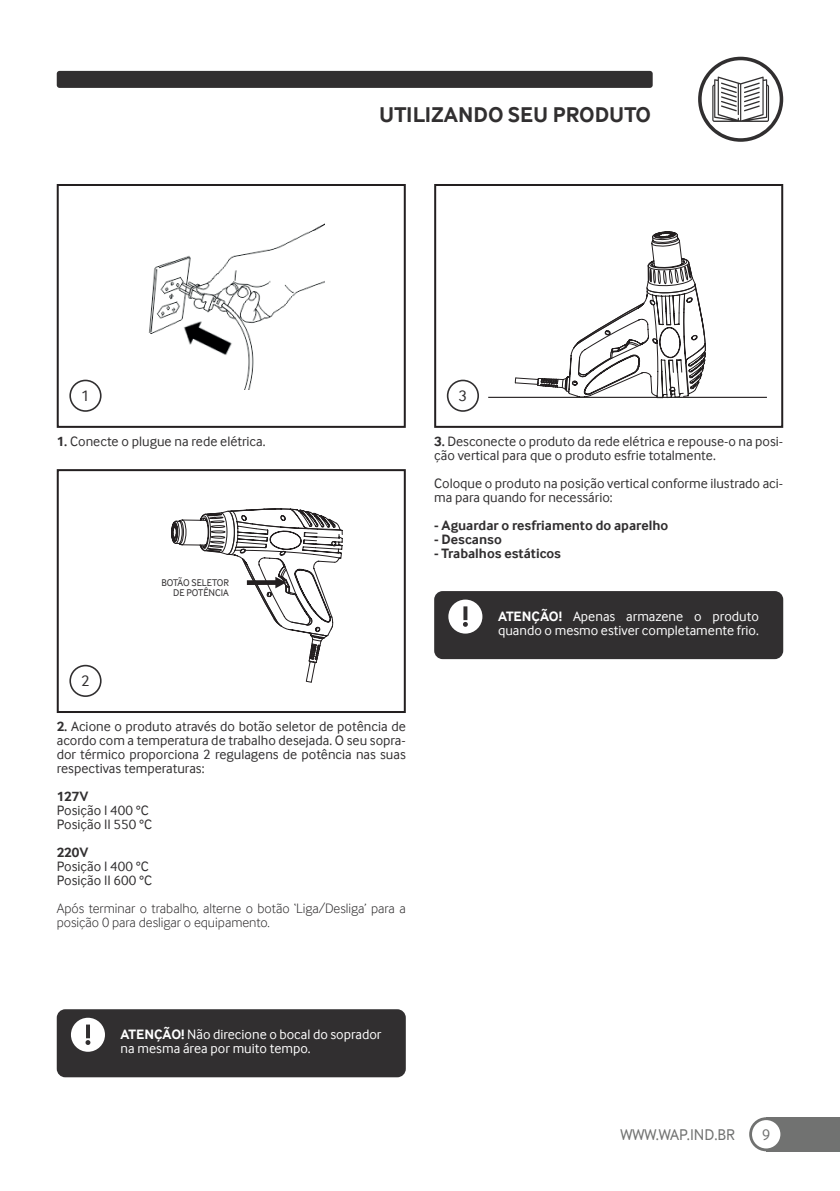
<style>
.page{position:relative;width:840px;height:1191px;background:#fff}
.page>*{position:absolute;margin:0;border:0;box-sizing:border-box;transform-origin:0 0}
.t1{font:700 22px "Inter Face";color:#312f30}
.t2{font:16px "Inter Face";color:#717271}
.t3{font:15.8px "Inter Face";color:#312f30}
.t4{font:14px/14px "Inter Face";color:#312f30}
.t5{font:14px/14px "Inter Face";color:#fff}
.t6{font:300 14px/14px "Inter Face";color:#312f30}
.t7{font:700 14px "Inter Face";color:#312f30}
.t8{font:10px/10px "Inter Face";color:#312f30;text-align:right}
.s1{font-weight:700}
</style>
<div class="page">
<div style="left:765px;top:1117px;width:74px;height:34px;background:#717271"></div>
<svg style="left:748px;top:1117px;width:34px;height:34px"></svg>
<div style="left:751px;top:1120px;width:29px;height:28px;background:#fff;border-radius:50%"></div>
<div style="left:57px;top:71px;width:595px;height:17px;background:#312f30;border-radius:3px"></div>
<svg style="left:697px;top:57px;width:85px;height:85px"></svg>
<div style="left:701px;top:60px;width:78px;height:78px;background:#fff;border-radius:50%"></div>
<svg style="left:712px;top:77px;width:56px;height:45px"></svg>
<div style="left:434px;top:184px;width:348px;height:244px;border:2px solid #231f20"></div>
<div style="left:57px;top:469px;width:348px;height:244px;border:2px solid #231f20"></div>
<img style="left:148px;top:224px;width:176px;height:165px">
<div style="left:57px;top:184px;width:348px;height:244px;border:2px solid #231f20"></div>
<svg style="left:69px;top:380px;width:32px;height:32px"></svg>
<div style="left:71px;top:381px;width:29px;height:29px;background:#fff;border-radius:50%"></div>
<svg style="left:69px;top:665px;width:32px;height:32px"></svg>
<div style="left:71px;top:666px;width:29px;height:29px;background:#fff;border-radius:50%"></div>
<svg style="left:446px;top:380px;width:32px;height:32px"></svg>
<div style="left:448px;top:381px;width:29px;height:29px;background:#fff;border-radius:50%"></div>
<div style="left:434px;top:591px;width:348px;height:68px;background:#312f30;border-radius:9px"></div>
<div style="left:448px;top:599px;width:34px;height:34px;background:#fff;border-radius:50%"></div>
<svg style="left:463px;top:606px;width:4px;height:21px"></svg>
<svg style="left:514px;top:231px;width:191px;height:168px"></svg>
<hr style="left:488px;top:397px;width:278px;height:1px;background:#231f20">
<svg style="left:171px;top:508px;width:171px;height:174px"></svg>
<div style="left:57px;top:1009px;width:348px;height:68px;background:#312f30;border-radius:9px"></div>
<div style="left:71px;top:1017px;width:34px;height:34px;background:#fff;border-radius:50%"></div>
<svg style="left:85px;top:1024px;width:5px;height:21px"></svg>
<p class="t3" style="left:81px;top:387px;width:10px">1</p>
<p class="t4" style="left:57px;top:434px;width:210px"><span class="s1">1.</span> Conecte o plugue na rede elétrica.</p>
<p class="t3" style="left:81px;top:672px;width:10px">2</p>
<p class="t8" style="left:161px;top:577px;width:69px">BOTÃO SELETOR<br>DE POTÊNCIA</p>
<h1 class="t1" style="left:379px;top:102px;width:273px">UTILIZANDO SEU PRODUTO</h1>
<p class="t3" style="left:458px;top:387px;width:10px">3</p>
<p class="t4" style="left:434px;top:434px;width:350px"><span class="s1">3.</span> Desconecte o produto da rede elétrica e repouse-o na posi&shy;ção vertical para que o produto esfrie totalmente.</p>
<p class="t4" style="left:434px;top:476px;width:350px">Coloque o produto na posição vertical conforme ilustrado aci&shy;ma para quando for necessário:</p>
<p class="t7" style="left:434px;top:517px;width:235px">- Aguardar o resfriamento do aparelho</p>
<p class="t7" style="left:434px;top:531px;width:69px">- Descanso</p>
<p class="t7" style="left:434px;top:545px;width:128px">- Trabalhos estáticos</p>
<p class="t5" style="left:497px;top:609px;width:262px"><span class="s1">ATENÇÃO!</span> Apenas armazene o produto quando o mesmo estiver completamente frio.</p>
<p class="t4" style="left:57px;top:719px;width:350px;text-align:justify"><span class="s1">2.</span> Acione o produto através do botão seletor de potência de acordo com a temperatura de trabalho desejada. O seu sopra&shy;dor térmico proporciona 2 regulagens de potência nas suas respectivas temperaturas:</p>
<p class="t7" style="left:57px;top:788px;width:33px">127V</p>
<p class="t4" style="left:57px;top:803px;width:97px">Posição I 400 °C<br>Posição II 550 °C</p>
<p class="t7" style="left:57px;top:844px;width:33px">220V</p>
<p class="t4" style="left:57px;top:859px;width:97px">Posição I 400 °C<br>Posição II 600 °C</p>
<p class="t6" style="left:57px;top:901px;width:350px">Após terminar o trabalho, alterne o botão ‘Liga/Desliga’ para a posição 0 para desligar o equipamento.</p>
<p class="t5" style="left:120px;top:1027px;width:262px"><span class="s1">ATENÇÃO!</span> Não direcione o bocal do soprador na mesma área por muito tempo.</p>
<p class="t2" style="left:620px;top:1125px;width:116px">WWW.WAP.IND.BR</p>
<p class="t2" style="left:761px;top:1125px;width:10px">9</p>
</div>
